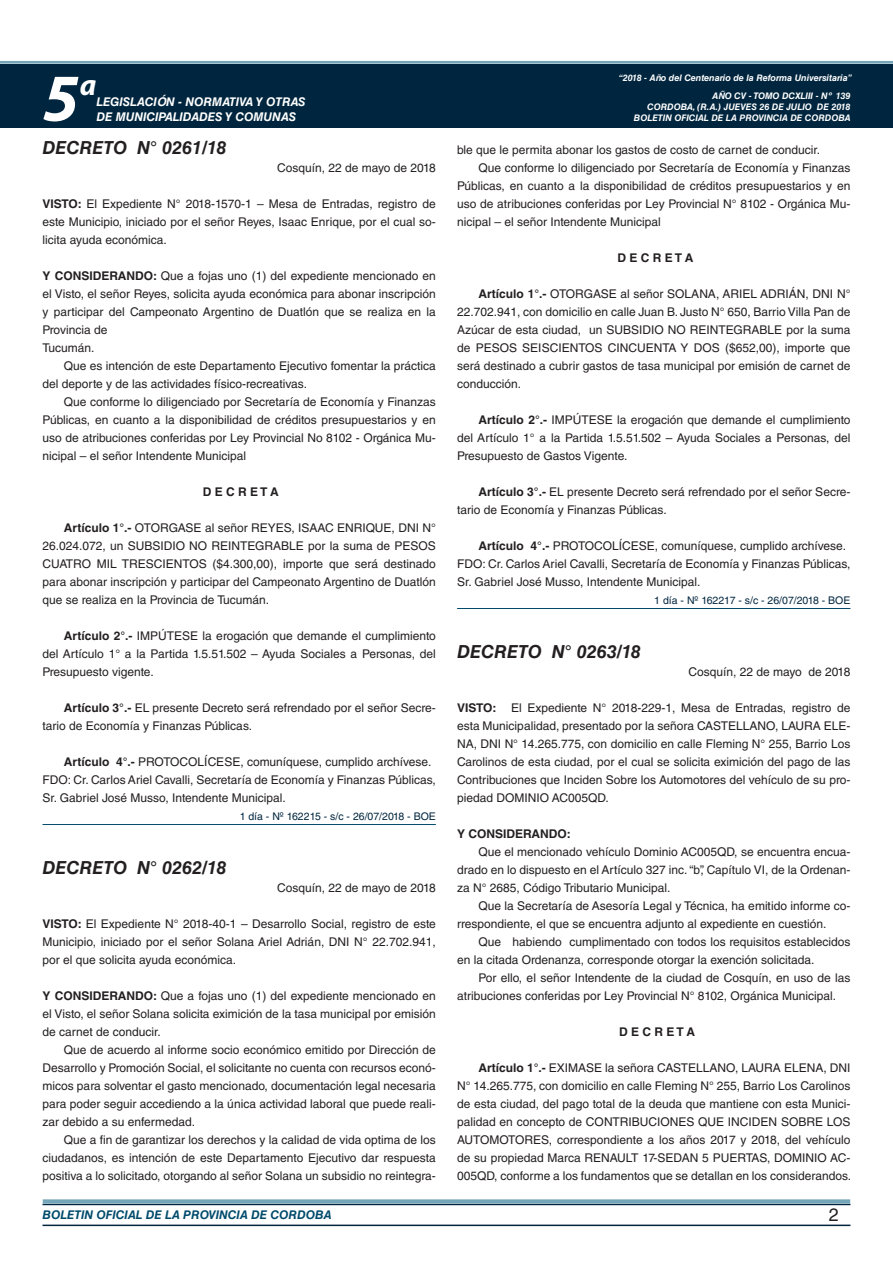
<style>
.page{position:relative;width:893px;height:1263px;background:#fff}
.page>*{position:absolute;margin:0;border:0;box-sizing:border-box;transform-origin:0 0}
.t1{font:italic 700 67.5px "Myriad Pro";color:#fff}
.t2{font:italic 700 30px "Myriad Pro";color:#fff}
.DOC__N{font:italic 700 18px "Helvetica LT Std";color:#231f20}
.t3{font:18px "Helvetica LT Std";color:#231f20}
.TEXTO_BASE{font:12px/18px "Helvetica LT Std";color:#231f20;text-align:justify}
.FECHA{font:12px "Helvetica LT Std";color:#231f20}
.t4{font:italic 700 12px "Helvetica LT Std";color:#fff}
.t5{font:italic 700 12px "Helvetica LT Std";color:#004b6c}
.RESUELVE{font:700 12px "Helvetica LT Std";color:#231f20}
.TEXTO_BASE-2{font:700 12px "Helvetica LT Std";color:#231f20}
.FECHA_DE_PUBLICACIÓN{font:10.5px "Helvetica LT Std";color:#00263f}
.t6{font:italic 700 9px/10.8px "Helvetica LT Std";color:#fff;text-align:right}
.s1{font-weight:700}
</style>
<div class="page">
<div style="left:0;top:61px;width:893px;height:6px;background:#fff;opacity:.75"></div>
<div style="left:0;top:64px;width:893px;height:64px;background:#00263f"></div>
<hr style="left:43px;top:1224px;width:807px;height:2px;background:#00263f">
<div style="left:42px;top:1198px;width:809px;height:8px;background:#fff;opacity:.75"></div>
<hr style="left:43px;top:824px;width:393px;height:1px;background:#004b6c">
<hr style="left:457px;top:608px;width:393px;height:1px;background:#004b6c">
<h1 class="t1" style="left:43px;top:54px;width:38px">5</h1>
<h2 class="t2" style="left:80px;top:66px;width:18px">a</h2>
<p class="t4" style="left:96px;top:95px;width:211px">LEGISLACIÓN - NORMATIVA Y OTRAS</p>
<p class="t4" style="left:96px;top:109px;width:201px">DE MUNICIPALIDADES Y COMUNAS</p>
<p class="DOC__N" style="left:43px;top:136px;width:185px">DECRETO N° 0261/18</p>
<p class="FECHA" style="left:277px;top:161px;width:160px">Cosquín, 22 de mayo de 2018</p>
<p class="TEXTO_BASE" style="left:43px;top:195px;width:395px"><span class="s1">VISTO:</span> El Expediente N° 2018-1570-1 – Mesa de Entradas, registro de este Municipio, iniciado por el señor Reyes, Isaac Enrique, por el cual so&shy;licita ayuda económica.</p>
<p class="TEXTO_BASE" style="left:43px;top:267px;width:395px"><span class="s1">Y CONSIDERANDO:</span> Que a fojas uno (1) del expediente mencionado en el Visto, el señor Reyes, solicita ayuda económica para abonar inscripción y participar del Campeonato Argentino de Duatlón que se realiza en la Provincia de</p>
<p class="TEXTO_BASE" style="left:43px;top:339px;width:53px">Tucumán.</p>
<p class="TEXTO_BASE" style="left:43px;top:357px;width:395px;text-indent:21px">Que es intención de este Departamento Ejecutivo fomentar la práctica del deporte y de las actividades físico-recreativas.</p>
<p class="TEXTO_BASE" style="left:43px;top:393px;width:395px;text-indent:21px">Que conforme lo diligenciado por Secretaría de Economía y Finanzas Públicas, en cuanto a la disponibilidad de créditos presupuestarios y en uso de atribuciones conferidas por Ley Provincial No 8102 - Orgánica Mu&shy;nicipal – el señor Intendente Municipal</p>
<p class="RESUELVE" style="left:203px;top:484px;width:78px">D E C R E T A</p>
<p class="TEXTO_BASE" style="left:43px;top:519px;width:395px;text-indent:21px"><span class="s1">Artículo 1°.-</span> OTORGASE al señor REYES, ISAAC ENRIQUE, DNI N° 26.024.072, un SUBSIDIO NO REINTEGRABLE por la suma de PESOS CUATRO MIL TRESCIENTOS ($4.300,00), importe que será destinado para abonar inscripción y participar del Campeonato Argentino de Duatlón que se realiza en la Provincia de Tucumán.</p>
<p class="TEXTO_BASE" style="left:43px;top:627px;width:395px;text-indent:21px"><span class="s1">Artículo 2°.-</span> IMPÚTESE la erogación que demande el cumplimiento del Artículo 1° a la Partida 1.5.51.502 – Ayuda Sociales a Personas, del Presupuesto vigente.</p>
<p class="TEXTO_BASE" style="left:43px;top:699px;width:395px;text-indent:21px"><span class="s1">Artículo 3°.-</span> EL presente Decreto será refrendado por el señor Secre&shy;tario de Economía y Finanzas Públicas.</p>
<p class="TEXTO_BASE" style="left:64px;top:753px;width:369px"><span class="s1">Artículo 4°.-</span> PROTOCOLÍCESE, comuníquese, cumplido archívese.</p>
<p class="TEXTO_BASE" style="left:43px;top:771px;width:395px">FDO: Cr. Carlos Ariel Cavalli, Secretaría de Economía y Finanzas Públicas,<br>Sr. Gabriel José Musso, Intendente Municipal.</p>
<p class="FECHA_DE_PUBLICACIÓN" style="left:240px;top:810px;width:198px">1 día - Nº 162215 - s/c - 26/07/2018 - BOE</p>
<p class="DOC__N" style="left:43px;top:856px;width:185px">DECRETO N° 0262/18</p>
<p class="FECHA" style="left:277px;top:881px;width:160px">Cosquín, 22 de mayo de 2018</p>
<p class="TEXTO_BASE" style="left:43px;top:915px;width:395px"><span class="s1">VISTO:</span> El Expediente N° 2018-40-1 – Desarrollo Social, registro de este Municipio, iniciado por el señor Solana Ariel Adrián, DNI N° 22.702.941, por el que solicita ayuda económica.</p>
<p class="TEXTO_BASE" style="left:43px;top:987px;width:395px"><span class="s1">Y CONSIDERANDO:</span> Que a fojas uno (1) del expediente mencionado en el Visto, el señor Solana solicita eximición de la tasa municipal por emisión de carnet de conducir.</p>
<p class="TEXTO_BASE" style="left:43px;top:1041px;width:395px;text-indent:21px">Que de acuerdo al informe socio económico emitido por Dirección de Desarrollo y Promoción Social, el solicitante no cuenta con recursos econó&shy;micos para solventar el gasto mencionado, documentación legal necesaria para poder seguir accediendo a la única actividad laboral que puede reali&shy;zar debido a su enfermedad.</p>
<p class="TEXTO_BASE" style="left:43px;top:1131px;width:395px;text-indent:21px">Que a fin de garantizar los derechos y la calidad de vida optima de los ciudadanos, es intención de este Departamento Ejecutivo dar respuesta positiva a lo solicitado, otorgando al señor Solana un subsidio no reintegra-</p>
<p class="t6" style="left:619px;top:72px;width:235px">“2018 - Año del Centenario de la Reforma Universitaria”</p>
<p class="t6" style="left:634px;top:91px;width:218px">AÑO CV - TOMO DCXLIII - Nº 139<br>CORDOBA, (R.A.) JUEVES 26 DE JULIO DE 2018<br>BOLETIN OFICIAL DE LA PROVINCIA DE CORDOBA</p>
<p class="TEXTO_BASE" style="left:457px;top:141px;width:365px">ble que le permita abonar los gastos de costo de carnet de conducir.</p>
<p class="TEXTO_BASE" style="left:457px;top:159px;width:395px;text-indent:21px">Que conforme lo diligenciado por Secretaría de Economía y Finanzas Públicas, en cuanto a la disponibilidad de créditos presupuestarios y en uso de atribuciones conferidas por Ley Provincial N° 8102 - Orgánica Mu&shy;nicipal – el señor Intendente Municipal</p>
<p class="RESUELVE" style="left:617px;top:250px;width:78px">D E C R E T A</p>
<p class="TEXTO_BASE" style="left:457px;top:285px;width:395px;text-indent:21px"><span class="s1">Artículo 1°.-</span> OTORGASE al señor SOLANA, ARIEL ADRIÁN, DNI N° 22.702.941, con domicilio en calle Juan B. Justo N° 650, Barrio Villa Pan de Azúcar de esta ciudad, un SUBSIDIO NO REINTEGRABLE por la suma de PESOS SEISCIENTOS CINCUENTA Y DOS ($652,00), importe que será destinado a cubrir gastos de tasa municipal por emisión de carnet de conducción.</p>
<p class="TEXTO_BASE" style="left:457px;top:411px;width:395px;text-indent:21px"><span class="s1">Artículo 2°.-</span> IMPÚTESE la erogación que demande el cumplimiento del Artículo 1° a la Partida 1.5.51.502 – Ayuda Sociales a Personas, del Presupuesto de Gastos Vigente.</p>
<p class="TEXTO_BASE" style="left:457px;top:483px;width:395px;text-indent:21px"><span class="s1">Artículo 3°.-</span> EL presente Decreto será refrendado por el señor Secre&shy;tario de Economía y Finanzas Públicas.</p>
<p class="TEXTO_BASE" style="left:478px;top:537px;width:369px"><span class="s1">Artículo 4°.-</span> PROTOCOLÍCESE, comuníquese, cumplido archívese.</p>
<p class="TEXTO_BASE" style="left:457px;top:555px;width:395px">FDO: Cr. Carlos Ariel Cavalli, Secretaría de Economía y Finanzas Públicas,<br>Sr. Gabriel José Musso, Intendente Municipal.</p>
<p class="FECHA_DE_PUBLICACIÓN" style="left:654px;top:594px;width:198px">1 día - Nº 162217 - s/c - 26/07/2018 - BOE</p>
<p class="DOC__N" style="left:457px;top:640px;width:185px">DECRETO N° 0263/18</p>
<p class="FECHA" style="left:688px;top:665px;width:163px">Cosquín, 22 de mayo de 2018</p>
<p class="TEXTO_BASE" style="left:457px;top:699px;width:395px"><span class="s1">VISTO:</span> El Expediente N° 2018-229-1, Mesa de Entradas, registro de esta Municipalidad, presentado por la señora CASTELLANO, LAURA ELE-NA, DNI N° 14.265.775, con domicilio en calle Fleming N° 255, Barrio Los Carolinos de esta ciudad, por el cual se solicita eximición del pago de las Contribuciones que Inciden Sobre los Automotores del vehículo de su pro&shy;piedad DOMINIO AC005QD.</p>
<p class="TEXTO_BASE-2" style="left:457px;top:826px;width:115px">Y CONSIDERANDO:</p>
<p class="TEXTO_BASE" style="left:457px;top:843px;width:395px;text-indent:21px">Que el mencionado vehículo Dominio AC005QD, se encuentra encua&shy;drado en lo dispuesto en el Artículo 327 inc. “b”, Capítulo VI, de la Ordenan&shy;za N° 2685, Código Tributario Municipal.</p>
<p class="TEXTO_BASE" style="left:457px;top:897px;width:395px;text-indent:21px">Que la Secretaría de Asesoría Legal y Técnica, ha emitido informe co&shy;rrespondiente, el que se encuentra adjunto al expediente en cuestión.</p>
<p class="TEXTO_BASE" style="left:457px;top:933px;width:395px;text-indent:21px">Que habiendo cumplimentado con todos los requisitos establecidos en la citada Ordenanza, corresponde otorgar la exención solicitada.</p>
<p class="TEXTO_BASE" style="left:457px;top:969px;width:395px;text-indent:21px">Por ello, el señor Intendente de la ciudad de Cosquín, en uso de las atribuciones conferidas por Ley Provincial N° 8102, Orgánica Municipal.</p>
<p class="RESUELVE" style="left:619px;top:1024px;width:78px">D E C R E T A</p>
<p class="TEXTO_BASE" style="left:457px;top:1059px;width:396px;text-indent:21px"><span class="s1">Artículo 1°.-</span> EXIMASE la señora CASTELLANO, LAURA ELENA, DNI N° 14.265.775, con domicilio en calle Fleming N° 255, Barrio Los Carolinos de esta ciudad, del pago total de la deuda que mantiene con esta Munici&shy;palidad en concepto de CONTRIBUCIONES QUE INCIDEN SOBRE LOS AUTOMOTORES, correspondiente a los años 2017 y 2018, del vehículo de su propiedad Marca RENAULT 17-SEDAN 5 PUERTAS, DOMINIO AC-005QD, conforme a los fundamentos que se detallan en los considerandos.</p>
<p class="t5" style="left:43px;top:1208px;width:290px">BOLETIN OFICIAL DE LA PROVINCIA DE CORDOBA</p>
<p class="t3" style="left:829px;top:1204px;width:12px">2</p>
</div>
